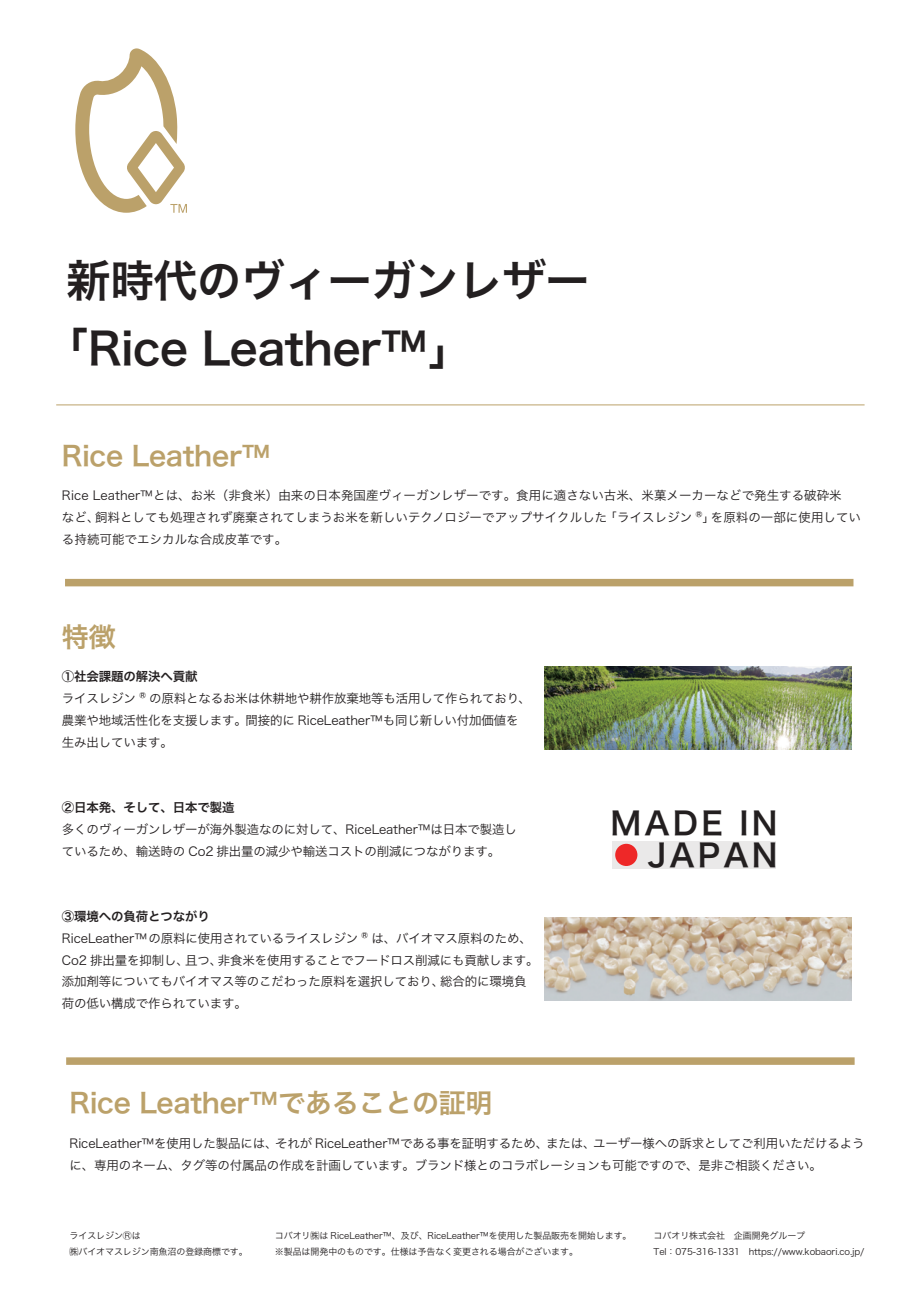
<style>
.page{position:relative;width:919px;height:1289px;background:#fff}
.page>*{position:absolute;margin:0;border:0;box-sizing:border-box;transform-origin:0 0}
.t1{font:43.95px/67.5px "Hira Kaku Pro W6";letter-spacing:-.01em;color:#231f20}
.t2{font:31.35px/31.7px "Hira Kaku Pro W6";letter-spacing:.1em;color:#231f20;text-align:right}
.t3{font:27px "Hira Kaku Pro W6";letter-spacing:-.01em;color:#bba16a}
.t4{font:12.45px/21.8px "Hira Kaku Pro W3";letter-spacing:-.01em;color:#231f20}
.t5{font:12.45px "Hira Kaku Pro W6";letter-spacing:-.01em;color:#231f20}
.t6{font:9px/15.8px "Hira Kaku Pro W3";letter-spacing:-.01em;color:#231f20}
</style>
<div class="page">
<hr style="left:56px;top:404px;width:808px;height:1px;background:#bba16a">
<div style="left:65px;top:579px;width:788px;height:7px;background:#bba16a"></div>
<div style="left:66px;top:1057px;width:788px;height:7px;background:#bba16a"></div>
<svg style="left:75px;top:48px;width:112px;height:165px"></svg>
<img style="left:544px;top:666px;width:307px;height:83px">
<img style="left:544px;top:917px;width:307px;height:83px">
<div style="left:612px;top:841px;width:164px;height:27px;background:#eae9e9"></div>
<div style="left:615px;top:843px;width:22px;height:23px;background:#ee2828;border-radius:50%"></div>
<h1 class="t1" style="left:44px;top:245px;width:546px;text-indent:22px">新時代のヴィーガンレザー「Rice Leather™」</h1>
<h3 class="t3" style="left:62px;top:431px;width:210px">Rice Leather™</h3>
<p class="t4" style="left:62px;top:484px;width:800px">Rice Leather™とは、お米（非食米）由来の日本発国産ヴィーガンレザーです。食用に適さない古米、米菓メーカーなどで発生する破砕米<br>など、飼料としても処理されず廃棄されてしまうお米を新しいテクノロジーでアップサイクルした「ライスレジン ®」を原料の一部に使用している持続可能でエシカルな合成皮革です。</p>
<h3 class="t3" style="left:62px;top:612px;width:55px">特徴</h3>
<p class="t5" style="left:62px;top:665px;width:137px">①社会課題の解決へ貢献</p>
<p class="t4" style="left:62px;top:686px;width:470px">ライスレジン ® の原料となるお米は休耕地や耕作放棄地等も活用して作られており、農業や地域活性化を支援します。間接的に RiceLeather™も同じ新しい付加価値を生み出しています。</p>
<p class="t5" style="left:62px;top:796px;width:174px">②日本発、そして、日本で製造</p>
<p class="t4" style="left:62px;top:817px;width:456px">多くのヴィーガンレザーが海外製造なのに対して、RiceLeather™は日本で製造しているため、輸送時の Co2 排出量の減少や輸送コストの削減につながります。</p>
<p class="t5" style="left:62px;top:905px;width:150px">③環境への負荷とつながり</p>
<p class="t4" style="left:62px;top:926px;width:478px">RiceLeather™の原料に使用されているライスレジン ® は、バイオマス原料のため、Co2 排出量を抑制し、且つ、非食米を使用することでフードロス削減にも貢献します。添加剤等についてもバイオマス等のこだわった原料を選択しており、総合的に環境負荷の低い構成で作られています。</p>
<h2 class="t2" style="left:610px;top:806px;width:168px">MADE IN<br>JAPAN</h2>
<h3 class="t3" style="left:69px;top:1078px;width:424px">Rice Leather™であることの証明</h3>
<p class="t4" style="left:69px;top:1131px;width:796px">RiceLeather™を使用した製品には、それが RiceLeather™である事を証明するため、または、ユーザー様への訴求としてご利用いただけるように、専用のネーム、タグ等の付属品の作成を計画しています。ブランド様とのコラボレーションも可能ですので、是非ご相談ください。</p>
<p class="t6" style="left:69px;top:1227px;width:180px">ライスレジンⓇは<br>㈱バイオマスレジン南魚沼の登録商標です。</p>
<p class="t6" style="left:275px;top:1227px;width:367px">コバオリ㈱は RiceLeather™、及び、RiceLeather™を使用した製品販売を開始します。　※製品は開発中のものです。仕様は予告なく変更される場合がございます。</p>
<p class="t6" style="left:653px;top:1227px;width:212px">コバオリ株式会社　企画開発グループ<br>Tel：075-316-1331 https://www.kobaori.co.jp/</p>
</div>
